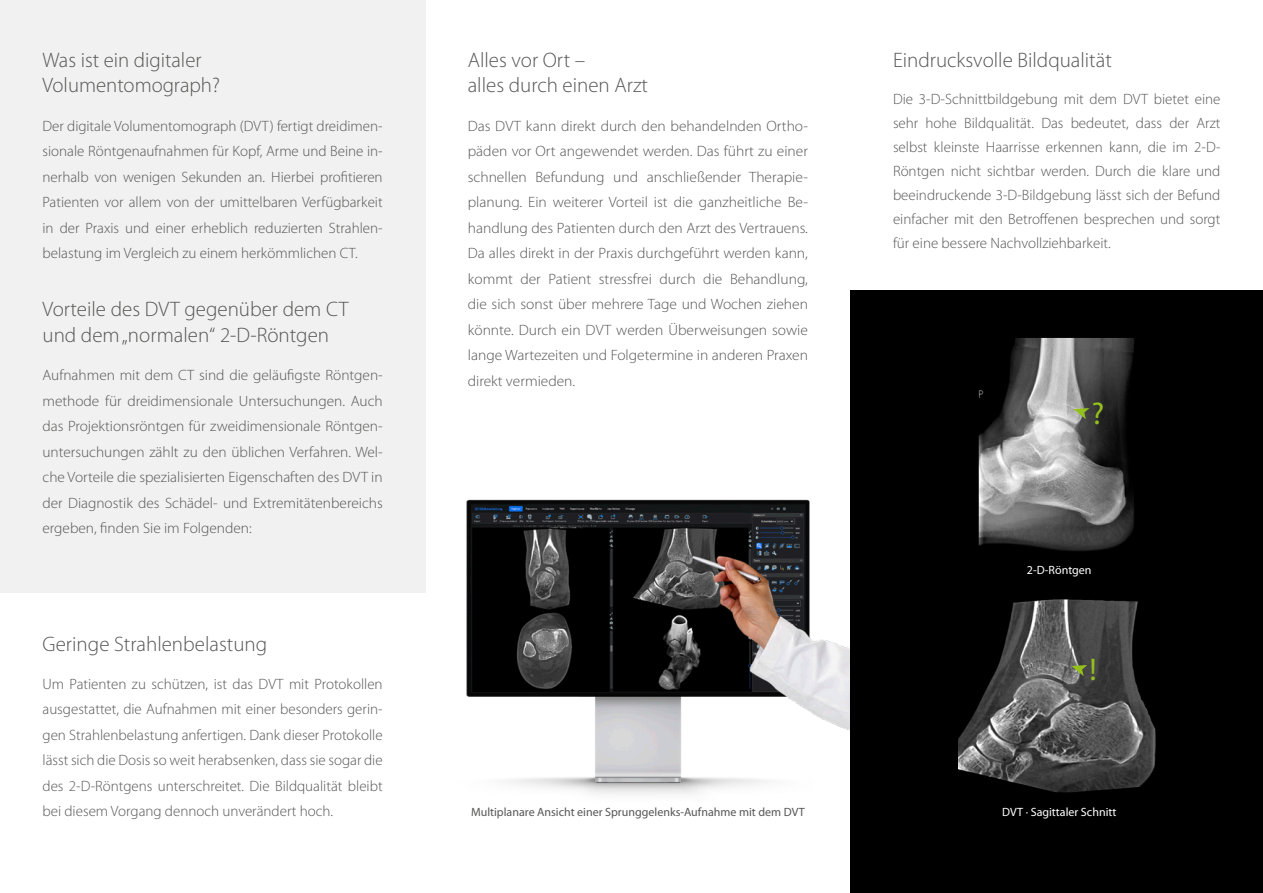
<style>
.page{position:relative;width:1263px;height:893px;background:#fff}
.page>*{position:absolute;margin:0;border:0;box-sizing:border-box;transform-origin:0 0}
.t1{font:31.5px "Myriad Pro";color:#94c01c}
.t2{font:300 21px/25.5px "Myriad Pro";color:#565655}
.t3{font:300 15px/25.5px "Myriad Pro";color:#565655;text-align:justify}
.t4{font:12px "Myriad Pro";color:#565655}
.t5{font:12px "Myriad Pro";color:#fff}
</style>
<div class="page">
<img style="left:466px;top:499px;width:384px;height:296px">
<div style="left:850px;top:290px;width:413px;height:603px;background:#000"></div>
<img style="left:958px;top:599px;width:197px;height:194px">
<img style="left:978px;top:338px;width:156px;height:213px">
<svg style="left:1073px;top:408px;width:16px;height:11px"></svg>
<svg style="left:1071px;top:665px;width:16px;height:11px"></svg>
<div style="left:0;top:0;width:425px;height:592px;background:#f1f1f1"></div>
<h2 class="t2" style="left:43px;top:47px;width:179px">Was ist ein digitaler<br>Volumentomograph?</h2>
<p class="t3" style="left:43px;top:113px;width:342px">Der digitale Volumentomograph (DVT) fertigt dreidimen&shy;sionale Röntgenaufnahmen für Kopf, Arme und Beine in&shy;nerhalb von wenigen Sekunden an. Hierbei profitieren Patienten vor allem von der umittelbaren Verfügbarkeit in der Praxis und einer erheblich reduzierten Strahlen&shy;belastung im Vergleich zu einem herkömmlichen CT.</p>
<h2 class="t2" style="left:43px;top:297px;width:308px">Vorteile des DVT gegenüber dem CT und dem „normalen“ 2-D-Röntgen</h2>
<p class="t3" style="left:43px;top:363px;width:342px">Aufnahmen mit dem CT sind die geläufigste Röntgen&shy;methode für dreidimensionale Untersuchungen. Auch das Projektionsröntgen für zweidimensionale Röntgen&shy;untersuchungen zählt zu den üblichen Verfahren. Wel&shy;che Vorteile die spezialisierten Eigenschaften des DVT in der Diagnostik des Schädel- und Extremitätenbereichs ergeben, finden Sie im Folgenden:</p>
<h2 class="t2" style="left:43px;top:631px;width:226px">Geringe Strahlenbelastung</h2>
<p class="t3" style="left:43px;top:671px;width:342px">Um Patienten zu schützen, ist das DVT mit Protokollen ausgestattet, die Aufnahmen mit einer besonders gerin&shy;gen Strahlenbelastung anfertigen. Dank dieser Protokolle lässt sich die Dosis so weit herabsenken, dass sie sogar die des 2-D-Röntgens unterschreitet. Die Bildqualität bleibt bei diesem Vorgang dennoch unverändert hoch.</p>
<h2 class="t2" style="left:468px;top:47px;width:182px">Alles vor Ort –<br>alles durch einen Arzt</h2>
<p class="t3" style="left:468px;top:113px;width:342px">Das DVT kann direkt durch den behandelnden Ortho&shy;päden vor Ort angewendet werden. Das führt zu einer schnellen Befundung und anschließender Therapie&shy;planung. Ein weiterer Vorteil ist die ganzheitliche Be&shy;handlung des Patienten durch den Arzt des Vertrauens.<br>Da alles direkt in der Praxis durchgeführt werden kann, kommt der Patient stressfrei durch die Behandlung, die sich sonst über mehrere Tage und Wochen ziehen könnte. Durch ein DVT werden Überweisungen sowie lange Wartezeiten und Folgetermine in anderen Praxen direkt vermieden.</p>
<p class="t4" style="left:471px;top:805px;width:335px">Multiplanare Ansicht einer Sprunggelenks-Aufnahme mit dem DVT</p>
<h2 class="t2" style="left:893px;top:47px;width:220px">Eindrucksvolle Bildqualität</h2>
<p class="t3" style="left:893px;top:87px;width:329px;line-height:24px">Die 3-D-Schnittbildgebung mit dem DVT bietet eine sehr hohe Bildqualität. Das bedeutet, dass der Arzt selbst kleinste Haarrisse erkennen kann, die im 2-D-Röntgen nicht sichtbar werden. Durch die klare und beeindruckende 3-D-Bildgebung lässt sich der Befund einfacher mit den Betroffenen besprechen und sorgt für eine bessere Nachvollziehbarkeit.</p>
<h1 class="t1" style="left:1091px;top:394px;width:14px">?</h1>
<p class="t5" style="left:1027px;top:562px;width:66px">2-D-Röntgen</p>
<h1 class="t1" style="left:1089px;top:650px;width:9px">!</h1>
<p class="t5" style="left:1002px;top:805px;width:116px">DVT · Sagittaler Schnitt</p>
</div>
